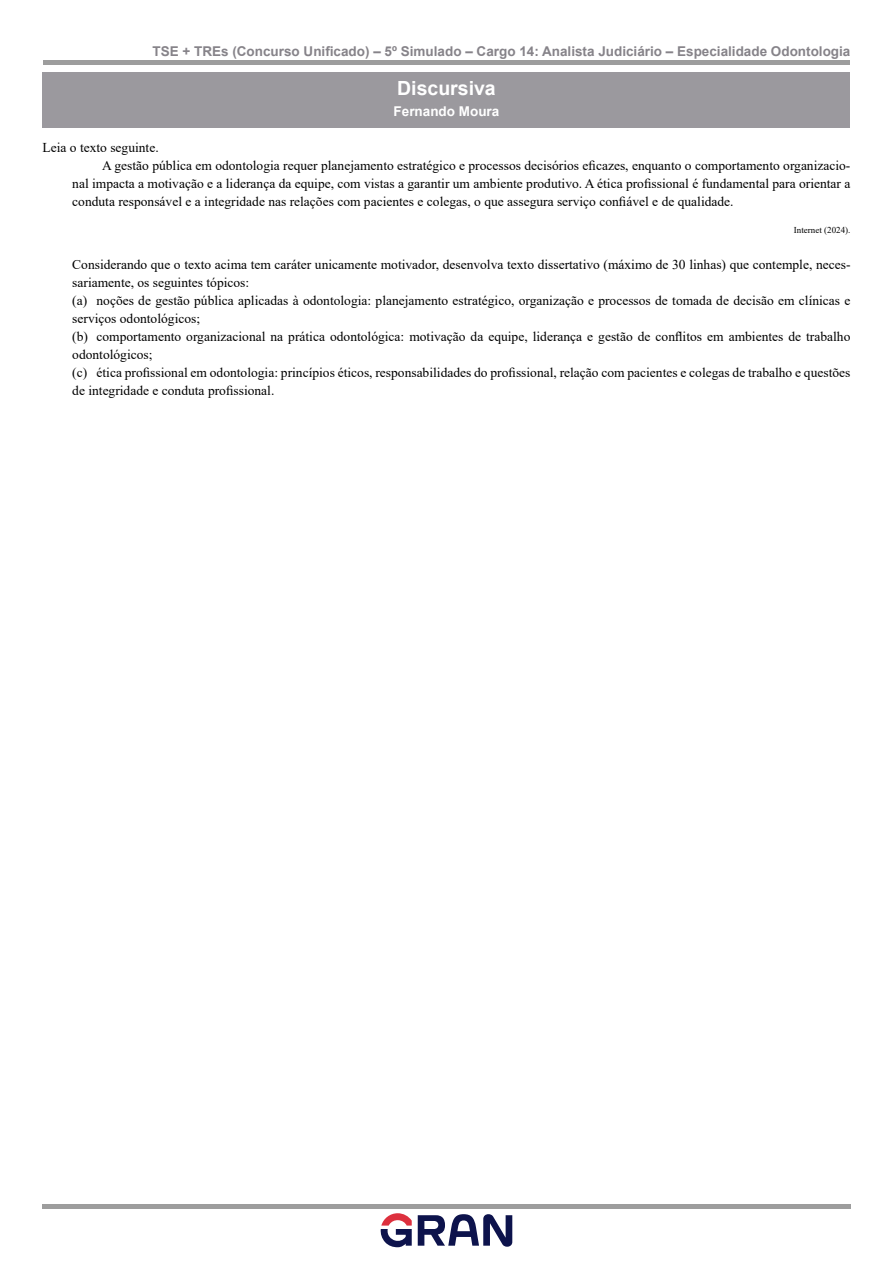
<style>
.page{position:relative;width:893px;height:1263px;background:#fff}
.page>*{position:absolute;margin:0;border:0;box-sizing:border-box;transform-origin:0 0}
.t1{font:700 19.5px "Arial";color:#fff}
.t2{font:13.5px/18px "Times New Roman";color:#000}
.t3{font:700 13.5px "Arial";color:#868389}
.t4{font:700 13.5px "Arial";color:#fff}
.t5{font:9px "Times New Roman";color:#000}
</style>
<div class="page">
<div style="left:43px;top:60px;width:807px;height:5px;background:#9d9d9d"></div>
<hr style="left:42px;top:1204px;width:809px;height:4px;background:#9d9d9d">
<svg style="left:381px;top:1213px;width:31px;height:34px"></svg>
<svg style="left:418px;top:1214px;width:94px;height:33px"></svg>
<div style="left:43px;top:73px;width:807px;height:35px;background:#9b999e"></div>
<div style="left:43px;top:98px;width:807px;height:30px;background:#9b999e"></div>
<p class="t3" style="left:152px;top:41px;width:699px">TSE + TREs (Concurso Unificado) – 5º Simulado – Cargo 14: Analista Judiciário – Especialidade Odontologia</p>
<h1 class="t1" style="left:397px;top:75px;width:100px">Discursiva</h1>
<p class="t4" style="left:394px;top:102px;width:107px">Fernando Moura</p>
<p class="t2" style="left:43px;top:138px;width:118px">Leia o texto seguinte.</p>
<p class="t2" style="left:102px;top:156px;width:750px">A gestão pública em odontologia requer planejamento estratégico e processos decisórios eficazes, enquanto o comportamento organizacio-</p>
<p class="t2" style="left:72px;top:174px;width:780px">nal impacta a motivação e a liderança da equipe, com vistas a garantir um ambiente produtivo. A ética profissional é fundamental para orientar a</p>
<p class="t2" style="left:72px;top:192px;width:663px">conduta responsável e a integridade nas relações com pacientes e colegas, o que assegura serviço confiável e de qualidade.</p>
<p class="t5" style="left:794px;top:223px;width:58px">Internet (2024).</p>
<p class="t2" style="left:72px;top:255px;width:780px">Considerando que o texto acima tem caráter unicamente motivador, desenvolva texto dissertativo (máximo de 30 linhas) que contemple, neces&shy;sariamente, os seguintes tópicos:<br>(a) noções de gestão pública aplicadas à odontologia: planejamento estratégico, organização e processos de tomada de decisão em clínicas e serviços odontológicos;<br>(b) comportamento organizacional na prática odontológica: motivação da equipe, liderança e gestão de conflitos em ambientes de trabalho odontológicos;<br>(c) ética profissional em odontologia: princípios éticos, responsabilidades do profissional, relação com pacientes e colegas de trabalho e questões de integridade e conduta profissional.</p>
</div>
